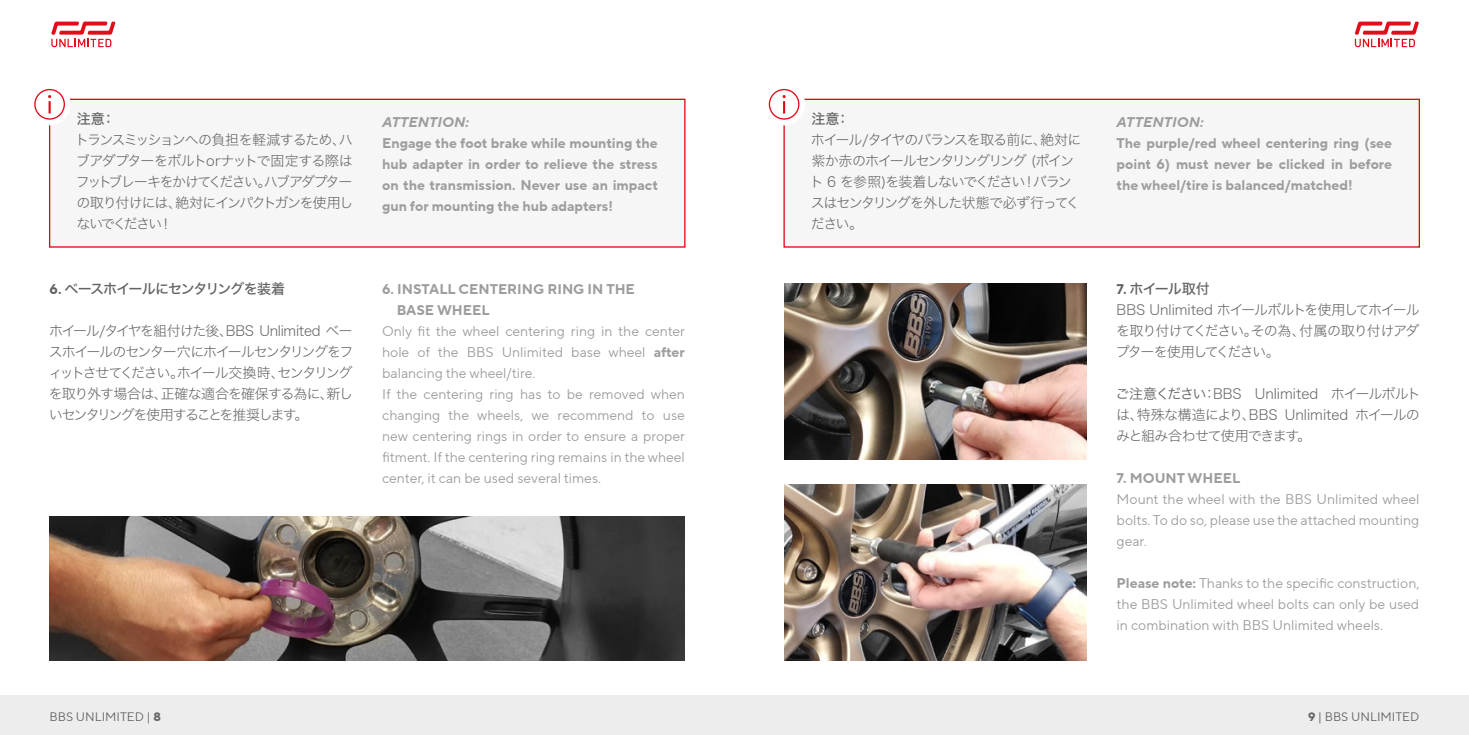
<style>
.page{position:relative;width:1469px;height:735px;background:#fff}
.page>*{position:absolute;margin:0;border:0;box-sizing:border-box;transform-origin:0 0}
.t1{font:14px/21px "TT Norms Pro";color:#9d9d9c;text-align:justify}
.t2{font:14px/21px "Hiragino Sans W2";letter-spacing:-.085em;color:#646363;text-align:justify}
.t3{font:700 14px/21px "TT Norms Pro";color:#9d9d9c;text-align:justify}
.t4{font:14px "Hiragino Sans W5";letter-spacing:-.055em;color:#646363}
.t5{font:italic 700 14px "TT Norms Pro";color:#9d9d9c}
.t6{font:12.25px "TT Norms Pro";color:#646363}
.s1{font-family:"TT Norms Pro";font-weight:700}
.s2{font-weight:700}
.s3{font-family:"Hiragino Sans W3"}
</style>
<div class="page">
<img style="left:50px;top:516px;width:635px;height:144px">
<img style="left:784px;top:283px;width:302px;height:176px">
<img style="left:784px;top:484px;width:302px;height:176px">
<div style="left:0;top:694px;width:1468px;height:40px;background:#ededed"></div>
<div style="left:49px;top:99px;width:636px;height:148px;background:#f6f6f6;border:1px solid #e30613"></div>
<div style="left:783px;top:99px;width:636px;height:148px;background:#f6f6f6;border:1px solid #e30613"></div>
<div style="left:29px;top:83px;width:42px;height:42px;background:#fff;border-radius:50%"></div>
<svg style="left:34px;top:89px;width:31px;height:31px"></svg>
<div style="left:763px;top:83px;width:42px;height:42px;background:#fff;border-radius:50%"></div>
<svg style="left:768px;top:89px;width:31px;height:31px"></svg>
<svg style="left:1354px;top:22px;width:64px;height:25px"></svg>
<svg style="left:51px;top:22px;width:64px;height:25px"></svg>
<p class="t4" style="left:77px;top:106px;width:40px">注意：</p>
<p class="t2" style="left:75px;top:128px;width:279px">トランスミッションへの負担を軽減するため、ハブアダプターをボルトorナットで固定する際はフットブレーキをかけてください。ハブアダプターの取り付けには、絶対にインパクトガンを使用しないでください！</p>
<p class="t4" style="left:50px;top:276px;width:237px"><span class="s1">6.</span> ベースホイールにセンタリングを装着</p>
<p class="t2" style="left:49px;top:319px;width:306px">ホイール/タイヤを組付けた後、BBS Unlimited ベースホイールのセンター穴にホイールセンタリングをフィットさせてください。ホイール交換時、センタリングを取り外す場合は、正確な適合を確保する為に、新しいセンタリングを使用することを推奨します。</p>
<p class="t5" style="left:382px;top:111px;width:89px">ATTENTION:</p>
<p class="t3" style="left:382px;top:132px;width:277px">Engage the foot brake while mounting the hub adapter in order to relieve the stress on the transmission. Never use an impact gun for mounting the hub adapters!</p>
<p class="t3" style="left:397px;top:278px;width:240px;text-indent:-15px">6. INSTALL CENTERING RING IN THE<br>BASE WHEEL</p>
<p class="t1" style="left:382px;top:320px;width:304px;text-align:left">Only fit the wheel centering ring in the center hole of the BBS Unlimited base wheel <span class="s2">after </span>balancing the wheel/tire.<br>If the centering ring has to be removed when changing the wheels, we recommend to use new centering rings in order to ensure a proper fitment. If the centering ring remains in the wheel center, it can be used several times.</p>
<p class="t4" style="left:811px;top:106px;width:40px">注意：</p>
<p class="t2" style="left:809px;top:128px;width:273px;text-align:left">ホイール/タイヤのバランスを取る前に、絶対に紫か赤のホイールセンタリングリング (ポイント 6 を参照)を装着しないでください！バランスはセンタリングを外した状態で必ず行ってください。</p>
<p class="t5" style="left:1116px;top:111px;width:89px">ATTENTION:</p>
<p class="t3" style="left:1116px;top:132px;width:277px">The purple/red wheel centering ring (see point 6) must never be clicked in before the wheel/tire is balanced/matched!</p>
<p class="t4" style="left:1116px;top:276px;width:95px"><span class="s1">7.</span> ホイール取付</p>
<p class="t2" style="left:1115px;top:298px;width:305px">BBS Unlimited ホイールボルトを使用してホイールを取り付けてください。その為、付属の取り付けアダプターを使用してください。</p>
<p class="t2" style="left:1115px;top:382px;width:306px"><span class="s3">ご注意ください：</span>BBS Unlimited ホイールボルトは、特殊な構造により、BBS Unlimited ホイールのみと組み合わせて使用できます。</p>
<p class="t3" style="left:1116px;top:467px;width:125px">7. MOUNT WHEEL</p>
<p class="t1" style="left:1116px;top:488px;width:304px">Mount the wheel with the BBS Unlimited wheel bolts. To do so, please use the attached mounting gear.</p>
<p class="t1" style="left:1116px;top:572px;width:304px"><span class="s2">Please note:</span> Thanks to the specific construction, the BBS Unlimited wheel bolts can only be used in combination with BBS Unlimited wheels.</p>
<p class="t6" style="left:50px;top:707px;width:113px">BBS UNLIMITED | <span class="s2">8</span></p>
<p class="t6" style="left:1308px;top:707px;width:113px"><span class="s2">9</span> | BBS UNLIMITED</p>
</div>
